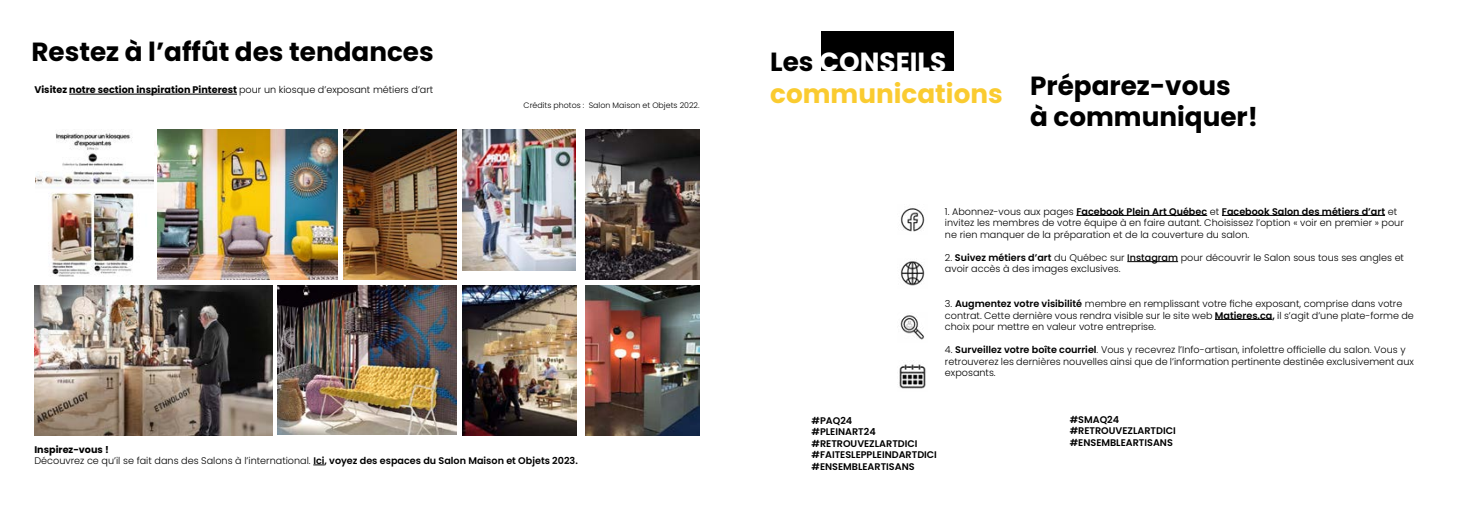
<style>
.page{position:relative;width:1474px;height:521px;background:#fff}
.page>*{position:absolute;margin:0;border:0;box-sizing:border-box;transform-origin:0 0}
.t1{font:700 26.25px/31.5px "Poppins";color:#000}
.t2{font:700 26.25px/31.5px "Poppins";color:#facb30}
.t3{font:300 9.62px/11.5px "Poppins";color:#000}
.t4{font:600 9.62px/11.5px "Poppins";color:#000}
.t5{font:700 9.62px "Poppins";color:#000}
.t6{font:300 7.88px "Poppins";color:#000}
.s1{font-weight:300}
.s2{font-weight:700}
.s3{font-weight:600}
.s4{color:#000}
.s5{color:#fff}
.s6{font-weight:500}
</style>
<div class="page">
<div style="left:821px;top:32px;width:133px;height:39px;background:#000"></div>
<img style="left:900px;top:208px;width:25px;height:24px">
<hr style="left:1076px;top:215px;width:131px;height:1px;background:#000">
<hr style="left:1221px;top:215px;width:163px;height:1px;background:#000">
<hr style="left:1127px;top:261px;width:51px;height:1px;background:#000">
<hr style="left:1214px;top:319px;width:58px;height:1px;background:#000">
<img style="left:900px;top:261px;width:25px;height:25px">
<img style="left:900px;top:315px;width:24px;height:25px">
<img style="left:899px;top:364px;width:27px;height:25px">
<img style="left:158px;top:130px;width:179px;height:149px">
<img style="left:343px;top:130px;width:114px;height:149px">
<img style="left:277px;top:286px;width:179px;height:148px">
<img style="left:463px;top:286px;width:113px;height:149px">
<img style="left:585px;top:286px;width:114px;height:149px">
<img style="left:463px;top:130px;width:112px;height:140px">
<img style="left:34px;top:286px;width:238px;height:149px">
<img style="left:585px;top:130px;width:114px;height:149px">
<hr style="left:69px;top:94px;width:168px;height:1px;background:#000">
<img style="left:35px;top:130px;width:118px;height:147px">
<h1 class="t1" style="left:32px;top:36px;width:404px">Restez à l’affût des tendances</h1>
<p class="t5" style="left:34px;top:84px;width:400px">Visitez notre section inspiration Pinterest <span class="s1">pour un kiosque d’exposant métiers d’art</span></p>
<p class="t6" style="left:523px;top:101px;width:177px">Crédits photos : Salon Maison et Objets 2022.</p>
<p class="t3" style="left:34px;top:443px;width:545px"><span class="s2">Inspirez-vous !<br></span>Découvrez ce qu’il se fait dans des Salons à l’international. <span class="s3">Ici, voyez des espaces du Salon Maison et Objets 2023.</span></p>
<h1 class="t2" style="left:770px;top:47px;width:234px"><span class="s4">Les</span> <span class="s5">CONSEILS </span>communications</h1>
<h1 class="t1" style="left:1030px;top:70px;width:229px">Préparez-vous<br>à communiquer!</h1>
<p class="t3" style="left:945px;top:206px;width:460px">1. Abonnez-vous aux pages <span class="s3">Facebook Plein Art Québec</span> et <span class="s3">Facebook Salon des métiers d’art</span> et invitez les membres de votre équipe à en faire autant. Choisissez l’option « voir en premier » pour ne rien manquer de la préparation et de la couverture du salon.</p>
<p class="t3" style="left:945px;top:252px;width:460px">2. <span class="s3">Suivez métiers d’art</span> du Québec sur <span class="s6">Instagram</span> pour découvrir le Salon sous tous ses angles et avoir accès à des images exclusives.</p>
<p class="t3" style="left:945px;top:298px;width:470px">3. <span class="s3">Augmentez votre visibilité</span> membre en remplissant votre fiche exposant, comprise dans votre contrat. Cette dernière vous rendra visible sur le site web <span class="s3">Matieres.ca,</span> il s’agit d’une plate-forme de choix pour mettre en valeur votre entreprise.</p>
<p class="t3" style="left:945px;top:344px;width:470px">4. <span class="s3">Surveillez votre boîte courriel</span>. Vous y recevrez l’Info-artisan, infolettre officielle du salon. Vous y retrouverez les dernières nouvelles ainsi que de l’information pertinente destinée exclusivement aux exposants.</p>
<p class="t4" style="left:811px;top:414px;width:127px">#PAQ24<br>#PLEINART24 #RETROUVEZLARTDICI #FAITESLEPPLEINDARTDICI #ENSEMBLEARTISANS</p>
<p class="t4" style="left:1069px;top:414px;width:108px">#SMAQ24 #RETROUVEZLARTDICI #ENSEMBLEARTISANS</p>
</div>
